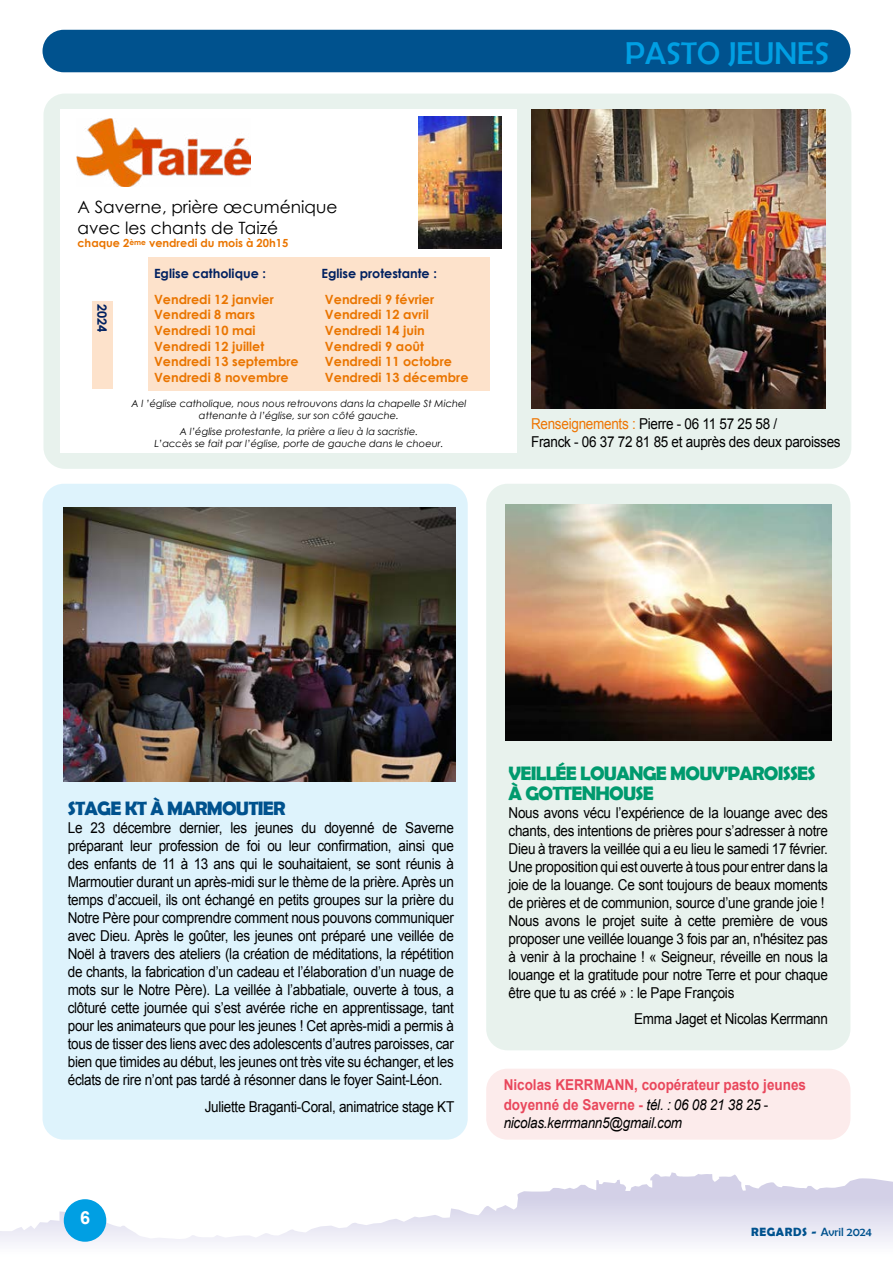
<style>
.page{position:relative;width:893px;height:1263px;background:#fff}
.page>*{position:absolute;margin:0;border:0;box-sizing:border-box;transform-origin:0 0}
.t1{font:31.65px "Berlin Sans FB";color:#009fe3}
.t2{font:700 19.5px/19.5px "Berlin Sans FB Demi";letter-spacing:-.04em;color:#009a6e}
.t3{font:700 19.5px "Berlin Sans FB Demi";letter-spacing:-.04em;color:#00528e}
.t4{font:700 18px "Arial";color:#fff}
.t5{font:16.95px/20.5px "Century Gothic";color:#000}
.t6{font:15px/18px "Arial";letter-spacing:-.02em;color:#000;text-align:justify;scale:.9 1}
.t7{font:700 15px/19.5px "Arial";color:#e9475c;scale:.9 1}
.t8{font:italic 15px "Arial";letter-spacing:-.02em;color:#000;scale:.9 1}
.t9{font:700 12.75px/15.6px "Century Gothic";color:#ea7500}
.t10{font:700 12.75px/26.1px "Century Gothic";color:#002060}
.t11{font:12px "Berlin Sans FB";color:#00528e}
.t12{font:700 11.25px "Century Gothic";color:#ea7500}
.t13{font:italic 9.9px/12px "Century Gothic";color:#000;text-align:center}
.s1{color:#ea7500}
.s2{color:#ee7502}
.s3{font-weight:400;font-style:italic;color:#000}
.s4{font-weight:400;color:#000}
.s5{font-family:"Berlin Sans FB Demi";font-weight:700}
</style>
<div class="page">
<svg style="left:0;top:1172px;width:893px;height:70px"></svg>
<div style="left:64px;top:1199px;width:42px;height:43px;background:#009fe3;border-radius:50%"></div>
<div style="left:43px;top:30px;width:807px;height:42px;background:#00528e;border-radius:21px"></div>
<div style="left:43px;top:484px;width:425px;height:656px;background:#def3fc;border-radius:21px"></div>
<div style="left:486px;top:484px;width:364px;height:566px;background:#e8f2ed;border-radius:21px"></div>
<img style="left:64px;top:507px;width:392px;height:274px">
<img style="left:505px;top:504px;width:326px;height:236px">
<div style="left:486px;top:1069px;width:364px;height:71px;background:#fcebeb;border-radius:21px"></div>
<div style="left:43px;top:94px;width:808px;height:375px;background:#e8f2ed;border-radius:21px"></div>
<img style="left:532px;top:109px;width:294px;height:299px">
<div style="left:60px;top:109px;width:457px;height:344px;background:#fff"></div>
<img style="left:76px;top:119px;width:175px;height:67px">
<div style="left:148px;top:257px;width:171px;height:134px;background:#fde2cb"></div>
<img style="left:418px;top:116px;width:84px;height:133px">
<div style="left:92px;top:301px;width:21px;height:88px;background:#fde2cb"></div>
<div style="left:319px;top:257px;width:171px;height:134px;background:#fde2cb"></div>
<p class="t1" style="left:625px;top:35px;width:205px">PASTO JEUNES</p>
<p class="t5" style="left:77px;top:197px;width:261px">A Saverne, prière œcuménique avec les chants de Taizé</p>
<p class="t10" style="left:154px;top:260px;width:121px">Eglise catholique :<br><span class="s1">Vendredi 12 janvier</span></p>
<p class="t9" style="left:154px;top:307px;width:146px">Vendredi 8 mars<br>Vendredi 10 mai<br>Vendredi 12 juillet<br>Vendredi 13 septembre<br>Vendredi 8 novembre</p>
<p class="t12" style="left:77px;top:236px;width:212px">chaque 2<sup>ème</sup> vendredi du mois à 20h15</p>
<p class="t10" style="left:321px;top:260px;width:117px">Eglise protestante :<br><span class="s1">Vendredi 9 février</span></p>
<p class="t9" style="left:325px;top:307px;width:145px">Vendredi 12 avril<br>Vendredi 14 juin<br>Vendredi 9 août<br>Vendredi 11 octobre<br>Vendredi 13 décembre</p>
<p class="t13" style="left:131px;top:397px;width:337px">A l ’église catholique, nous nous retrouvons dans la chapelle St Michel attenante à l’église, sur son côté gauche.</p>
<p class="t13" style="left:154px;top:426px;width:291px">A l’église protestante, la prière a lieu à la sacristie.<br>L’accès se fait par l’église, porte de gauche dans le choeur.</p>
<p class="t6" style="left:531px;top:414px;width:346px"><span class="s2">Renseignements :</span> Pierre - 06 11 57 25 58 /<br>Franck - 06 37 72 81 85 et auprès des deux paroisses</p>
<p class="t10" style="left:116px;top:304px;width:30px;rotate:90deg">2024</p>
<p class="t3" style="left:68px;top:797px;width:219px">STAGE KT À MARMOUTIER</p>
<p class="t6" style="left:68px;top:819px;width:431px">Le 23 décembre dernier, les jeunes du doyenné de Saverne préparant leur profession de foi ou leur confirmation, ainsi que des enfants de 11 à 13 ans qui le souhaitaient, se sont réunis à Marmoutier durant un après-midi sur le thème de la prière. Après un temps d’accueil, ils ont échangé en petits groupes sur la prière du Notre Père pour comprendre comment nous pouvons communiquer avec Dieu. Après le goûter, les jeunes ont préparé une veillée de Noël à travers des ateliers (la création de méditations, la répétition de chants, la fabrication d’un cadeau et l’élaboration d’un nuage de mots sur le Notre Père). La veillée à l’abbatiale, ouverte à tous, a clôturé cette journée qui s’est avérée riche en apprentissage, tant pour les animateurs que pour les jeunes ! Cet après-midi a permis à tous de tisser des liens avec des adolescents d’autres paroisses, car bien que timides au début, les jeunes ont très vite su échanger, et les éclats de rire n’ont pas tardé à résonner dans le foyer Saint-Léon.</p>
<p class="t6" style="left:205px;top:1098px;width:279px">Juliette Braganti-Coral, animatrice stage KT</p>
<p class="t4" style="left:80px;top:1206px;width:12px">6</p>
<p class="t2" style="left:509px;top:763px;width:309px">VEILLÉE LOUANGE MOUV'PAROISSES<br>À GOTTENHOUSE</p>
<p class="t6" style="left:509px;top:803px;width:356px">Nous avons vécu l’expérience de la louange avec des chants, des intentions de prières pour s’adresser à notre Dieu à travers la veillée qui a eu lieu le samedi 17 février.<br>Une proposition qui est ouverte à tous pour entrer dans la joie de la louange. Ce sont toujours de beaux moments de prières et de communion, source d’une grande joie !</p>
<p class="t6" style="left:509px;top:911px;width:356px">Nous avons le projet suite à cette première de vous proposer une veillée louange 3 fois par an, n'hésitez pas à venir à la prochaine ! « Seigneur, réveille en nous la louange et la gratitude pour notre Terre et pour chaque être que tu as créé » : le Pape François</p>
<p class="t6" style="left:634px;top:1010px;width:217px">Emma Jaget et Nicolas Kerrmann</p>
<p class="t7" style="left:504px;top:1075px;width:337px">Nicolas KERRMANN, coopérateur pasto jeunes doyenné de Saverne - <span class="s3">tél. : 06 08 21 38 25</span> <span class="s4">-</span></p>
<p class="t8" style="left:504px;top:1113px;width:200px">nicolas.kerrmann5@gmail.com</p>
<p class="t11" style="left:751px;top:1225px;width:122px"><span class="s5">REGARDS -</span> Avril 2024</p>
</div>
